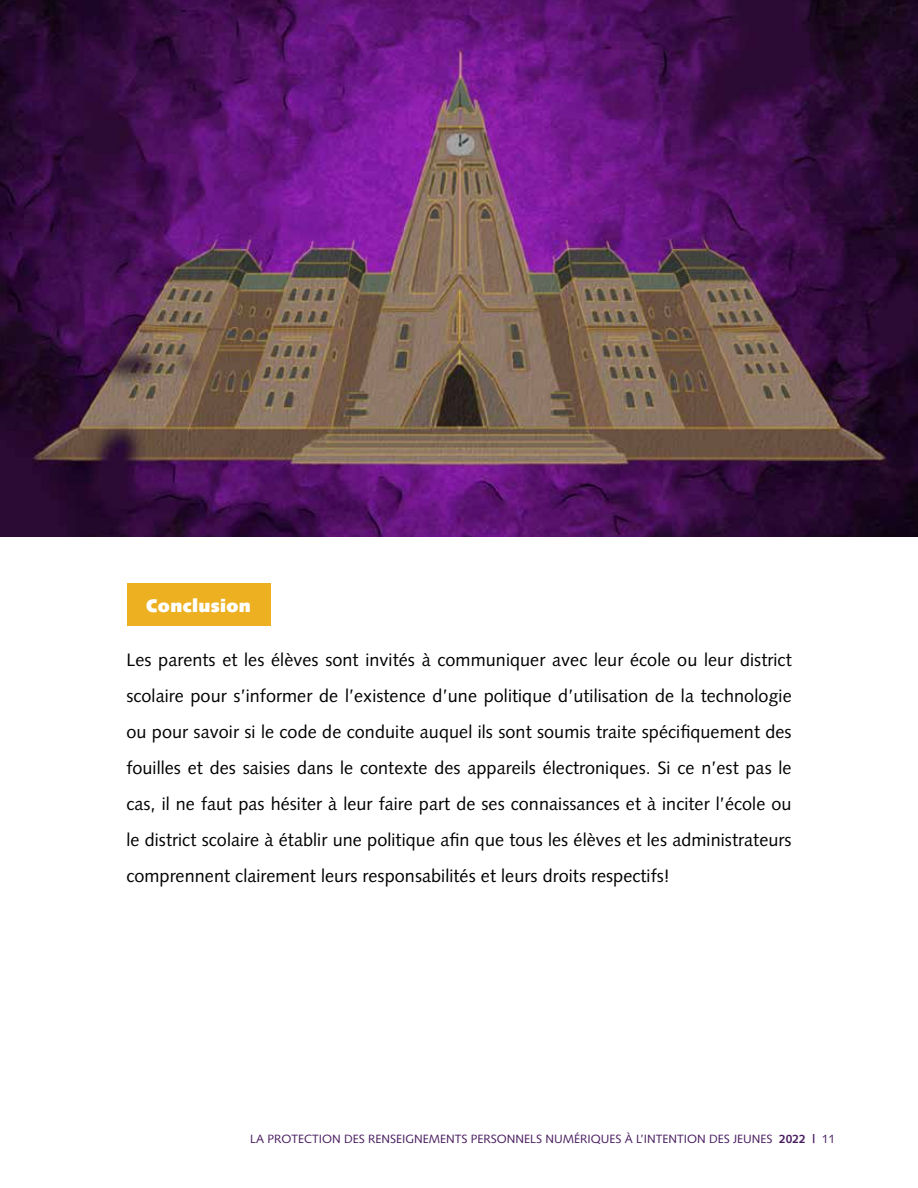
<style>
.page{position:relative;width:918px;height:1188px;background:#fff}
.page>*{position:absolute;margin:0;border:0;box-sizing:border-box;transform-origin:0 0}
.t1{font:18px/36px "Syntax LT Std";letter-spacing:.005em;color:#000;text-align:justify}
.t2{font:900 18px "Syntax LT Std";letter-spacing:.02em;color:#fff}
.t3{font:12px "Syntax LT Std";color:#481c5f}
.s1{font-weight:700}
</style>
<div class="page">
<div style="left:127px;top:584px;width:144px;height:42px;background:#ecb020"></div>
<img style="left:0;top:0;width:918px;height:537px">
<p class="t2" style="left:147px;top:595px;width:106px">Conclusion</p>
<p class="t1" style="left:126px;top:642px;width:667px">Les parents et les élèves sont invités à communiquer avec leur école ou leur district scolaire pour s’informer de l’existence d’une politique d’utilisation de la technologie ou pour savoir si le code de conduite auquel ils sont soumis traite spécifiquement des fouilles et des saisies dans le contexte des appareils électroniques. Si ce n’est pas le cas, il ne faut pas hésiter à leur faire part de ses connaissances et à inciter l’école ou le district scolaire à établir une politique afin que tous les élèves et les administrateurs comprennent clairement leurs responsabilités et leurs droits respectifs!</p>
<p class="t3" style="left:250px;top:1132px;width:587px">LA PROTECTION DES RENSEIGNEMENTS PERSONNELS NUMÉRIQUES À L’INTENTION DES JEUNES <span class="s1">2022 |</span> 11</p>
</div>
